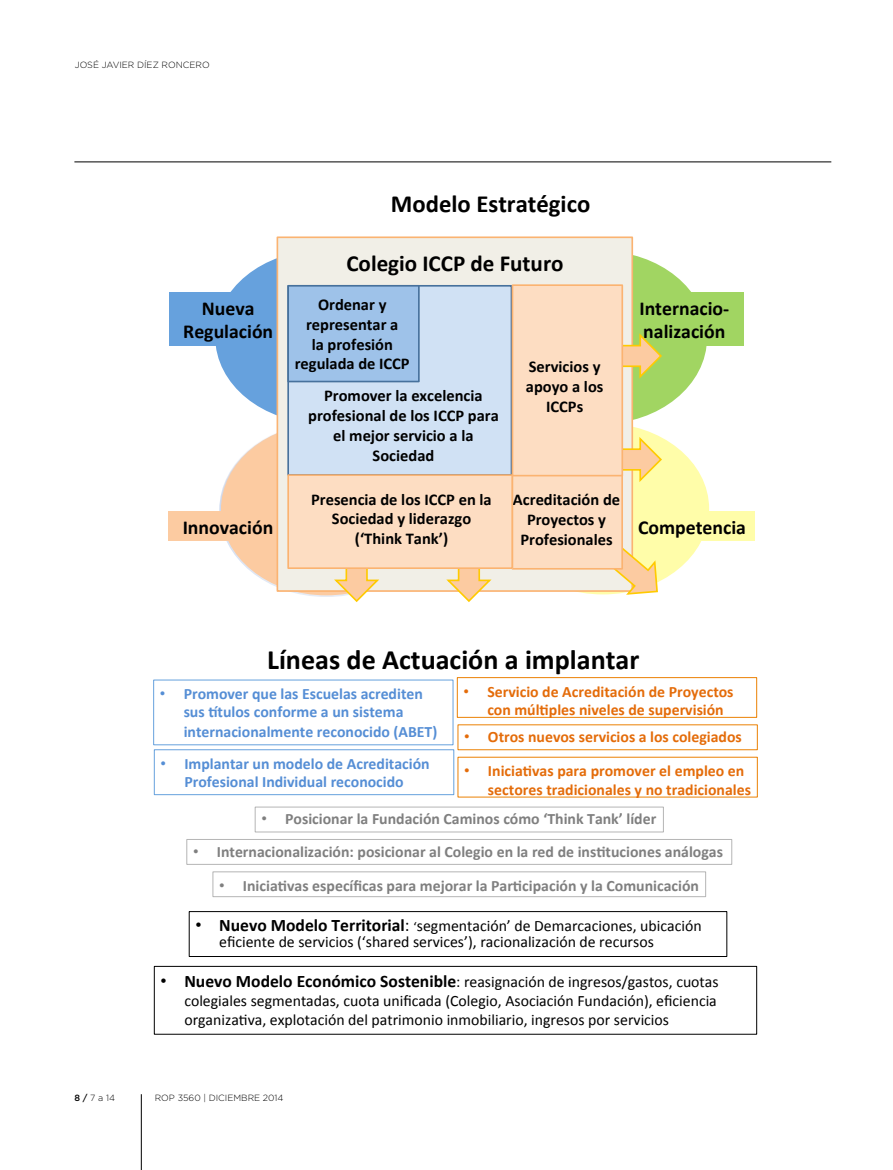
<style>
.page{position:relative;width:893px;height:1170px;background:#fff}
.page>*{position:absolute;margin:0;border:0;box-sizing:border-box;transform-origin:0 0}
.t1{font:700 28.05px "Calibri";color:#000}
.t2{font:700 24.75px "Calibri";color:#000}
.t3{font:700 23.1px "Calibri";color:#000}
.t4{font:700 19.8px/23.1px "Calibri";color:#000;text-align:center}
.t5{font:700 16.5px/19.8px "Calibri";color:#000;text-align:center}
.t6{font:15.75px/18.9px "Calibri";color:#000}
.t7{font:700 15.75px "Calibri";color:#7f7f7f}
.t8{font:700 15.75px/18.5px "Calibri";color:#e46c0a}
.t9{font:700 15.75px/18.9px "Calibri";color:#558ed5}
.t10{font:300 9px "Gotham";color:#000}
.s1{font-family:"Arial MS";font-weight:400}
.s2{font-family:"Arial MS";font-size:17.55px}
.s3{font-weight:700;font-size:17.55px}
.s4{font-size:17.55px}
.s5{font-size:13.2px}
.s6{font-weight:500}
</style>
<div class="page">
<hr style="left:141px;top:1094px;width:1px;height:75px;background:#000">
<hr style="left:74px;top:162px;width:757px;height:1px;background:#000">
<div style="left:497px;top:423px;width:212px;height:171px;background:#fffda9;border-radius:50%"></div>
<div style="left:629px;top:511px;width:126px;height:30px;background:#fffda9"></div>
<div style="left:215px;top:250px;width:213px;height:173px;background:#66a1dd;border-radius:50%"></div>
<div style="left:169px;top:292px;width:118px;height:54px;background:#66a1dd"></div>
<img style="left:219px;top:422px;width:113px;height:175px">
<div style="left:169px;top:511px;width:118px;height:30px;background:#fccba1"></div>
<div style="left:495px;top:251px;width:212px;height:173px;background:#a1d562;border-radius:50%"></div>
<div style="left:625px;top:292px;width:118px;height:54px;background:#a1d562"></div>
<div style="left:277px;top:237px;width:355px;height:354px;background:#f1efe7"></div>
<div style="left:277px;top:236px;width:356px;height:356px;border:2px solid #fbb371"></div>
<svg style="left:332px;top:569px;width:49px;height:33px"></svg>
<svg style="left:444px;top:569px;width:49px;height:33px"></svg>
<svg style="left:588px;top:530px;width:71px;height:65px"></svg>
<svg style="left:623px;top:331px;width:39px;height:49px"></svg>
<svg style="left:623px;top:435px;width:39px;height:49px"></svg>
<div style="left:512px;top:475px;width:110px;height:93px;background:#fdddc2"></div>
<div style="left:512px;top:474px;width:111px;height:95px;border:2px solid #fbb371"></div>
<div style="left:288px;top:286px;width:223px;height:189px;background:#d0e1f4"></div>
<div style="left:287px;top:285px;width:225px;height:190px;border:2px solid #47719c"></div>
<div style="left:288px;top:286px;width:131px;height:95px;background:#9ec2e9"></div>
<div style="left:287px;top:285px;width:133px;height:97px;border:2px solid #47719c"></div>
<div style="left:512px;top:285px;width:110px;height:190px;background:#fdddc2"></div>
<div style="left:512px;top:284px;width:111px;height:192px;border:2px solid #fbb371"></div>
<div style="left:288px;top:475px;width:224px;height:93px;background:#fdddc2"></div>
<div style="left:287px;top:474px;width:226px;height:95px;border:2px solid #fbb371"></div>
<div style="left:255px;top:806px;width:409px;height:26px;border:1px solid #b5b5b5"></div>
<div style="left:186px;top:839px;width:546px;height:25px;border:1px solid #b5b5b5"></div>
<div style="left:213px;top:871px;width:493px;height:25px;border:1px solid #b5b5b5"></div>
<div style="left:189px;top:911px;width:538px;height:45px;border:1px solid #000"></div>
<div style="left:153px;top:679px;width:300px;height:66px;border:1px solid #66a1dd"></div>
<div style="left:154px;top:749px;width:300px;height:46px;border:1px solid #66a1dd"></div>
<div style="left:457px;top:677px;width:300px;height:40px;border:1px solid #eb8104"></div>
<div style="left:154px;top:965px;width:603px;height:69px;border:1px solid #000"></div>
<p class="t10" style="left:75px;top:59px;width:51px">JOSÉ JAVIER</p>
<p class="t10" style="left:137px;top:59px;width:39px">DÍEZ RONCERO</p>
<p class="t4" style="left:183px;top:296px;width:92px">Nueva<br>Regulación</p>
<p class="t4" style="left:183px;top:516px;width:92px">Innovación</p>
<h2 class="t2" style="left:391px;top:187px;width:201px">Modelo Estratégico</h2>
<h3 class="t3" style="left:346px;top:248px;width:219px">Colegio ICCP de Futuro</h3>
<p class="t5" style="left:295px;top:295px;width:116px">Ordenar y representar a<br>la profesión regulada de ICCP</p>
<p class="t5" style="left:308px;top:386px;width:192px">Promover la excelencia profesional de los ICCP para el mejor servicio a la<br>Sociedad</p>
<p class="t5" style="left:311px;top:489px;width:182px">Presencia de los ICCP en la<br>Sociedad y liderazgo (‘Think Tank’)</p>
<p class="t5" style="left:526px;top:357px;width:79px">Servicios y apoyo a los<br>ICCPs</p>
<p class="t5" style="left:513px;top:490px;width:109px">Acreditación de<br>Proyectos y<br>Profesionales</p>
<p class="t4" style="left:639px;top:296px;width:91px;text-align:left">Internacio--‐ nalización</p>
<p class="t4" style="left:638px;top:516px;width:109px">Competencia</p>
<h1 class="t1" style="left:267px;top:641px;width:374px">Líneas de Actuación a implantar</h1>
<p class="t9" style="left:184px;top:684px;width:255px;text-indent:-24px"><span class="s1">•</span> Promover que las Escuelas acrediten sus Stulos conforme a un sistema internacionalmente reconocido (ABET)</p>
<p class="t9" style="left:161px;top:754px;width:271px;line-height:18.5px;text-align:center"><span class="s1">•</span> Implantar un modelo de Acreditación<br>Profesional Individual reconocido</p>
<p class="t8" style="left:487px;top:682px;width:248px;text-indent:-24px"><span class="s1">•</span> Servicio de Acreditación de Proyectos con múlOples niveles de supervisión</p>
<p class="t8" style="left:464px;top:727px;width:279px"><span class="s1">•</span> Otros nuevos servicios a los colegiados</p>
<p class="t8" style="left:488px;top:761px;width:265px;text-indent:-24px"><span class="s1">•</span> IniciaOvas para promover el empleo en sectores tradicionales y no tradicionales</p>
<p class="t7" style="left:261px;top:809px;width:396px"><span class="s1">•</span> Posicionar la Fundación Caminos cómo ‘Think Tank’ líder</p>
<p class="t7" style="left:193px;top:841px;width:531px"><span class="s1">•</span> Internacionalización: posicionar al Colegio en la red de insOtuciones análogas</p>
<p class="t7" style="left:219px;top:875px;width:481px"><span class="s1">•</span> IniciaOvas específicas para mejorar la ParOcipación y la Comunicación</p>
<p class="t6" style="left:219px;top:916px;width:484px;line-height:16.8px;text-indent:-24px"><span class="s2">•</span> <span class="s3">Nuevo Modelo Territorial</span><span class="s4">:</span> <span class="s5">‘</span>segmentación’ de Demarcaciones, ubicación eficiente de servicios (‘shared services’), racionalización de recursos</p>
<p class="t10" style="left:74px;top:1092px;width:42px"><span class="s6">8 /</span> 7 A 14</p>
<p class="t6" style="left:184px;top:972px;width:536px;text-align:justify;text-indent:-24px"><span class="s2">•</span> <span class="s3">Nuevo Modelo Económico Sostenible</span>: reasignación de ingresos/gastos, cuotas colegiales segmentadas, cuota unificada (Colegio, Asociación Fundación), eficiencia organizaAva, explotación del patrimonio inmobiliario, ingresos por servicios</p>
<p class="t10" style="left:155px;top:1092px;width:130px">ROP 3560 | DICIEMBRE 2014</p>
</div>
